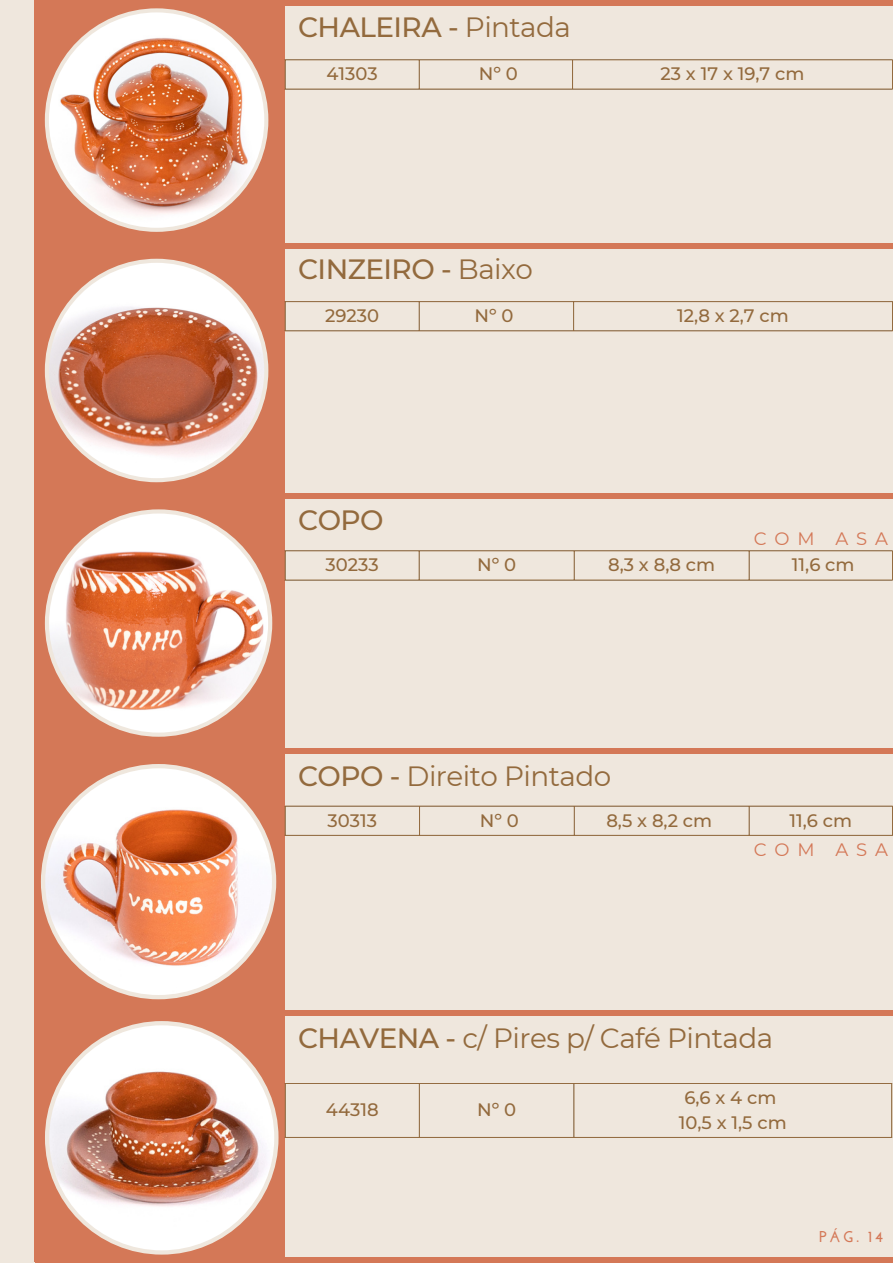
<style>
.page{position:relative;width:893px;height:1264px;background:#fff}
.page>*{position:absolute;margin:0;border:0;box-sizing:border-box;transform-origin:0 0}
.t1{font:27.9px "Montserrat";letter-spacing:-.02em;color:#936a3d}
.t2{font:500 27.9px "Montserrat";letter-spacing:-.02em;color:#936a3d}
.t3{font:500 18px/24.8px "Montserrat";color:#936a3d;text-align:center}
.t4{font:18px "Montserrat";letter-spacing:.44em;color:#d47857}
.t5{font:700 15.6px "Josefin Sans";color:#d47857}
.s1{font-weight:400}
.s2{font-weight:500}
</style>
<div class="page">
<div style="left:0;top:0;width:892px;height:1262px;background:#efe7dd"></div>
<div style="left:36px;top:1256px;width:856px;height:6px;background:#d47857"></div>
<div style="left:34px;top:0;width:251px;height:1262px;background:#d47857"></div>
<svg style="left:45px;top:259px;width:223px;height:223px"></svg>
<svg style="left:45px;top:8px;width:223px;height:224px"></svg>
<svg style="left:45px;top:509px;width:227px;height:227px"></svg>
<svg style="left:41px;top:764px;width:235px;height:235px"></svg>
<svg style="left:285px;top:61px;width:1px;height:28px"></svg>
<svg style="left:419px;top:61px;width:1px;height:28px"></svg>
<svg style="left:572px;top:61px;width:1px;height:28px"></svg>
<svg style="left:892px;top:60px;width:1px;height:29px"></svg>
<hr style="left:285px;top:60px;width:607px;height:1px;background:#936a3d">
<hr style="left:285px;top:89px;width:607px;height:1px;background:#936a3d">
<svg style="left:285px;top:302px;width:1px;height:28px"></svg>
<svg style="left:419px;top:302px;width:1px;height:28px"></svg>
<svg style="left:573px;top:302px;width:1px;height:28px"></svg>
<svg style="left:892px;top:302px;width:1px;height:29px"></svg>
<hr style="left:285px;top:301px;width:607px;height:1px;background:#936a3d">
<hr style="left:285px;top:330px;width:607px;height:1px;background:#936a3d">
<svg style="left:285px;top:551px;width:1px;height:29px"></svg>
<svg style="left:419px;top:551px;width:1px;height:29px"></svg>
<svg style="left:574px;top:551px;width:1px;height:29px"></svg>
<svg style="left:748px;top:551px;width:1px;height:29px"></svg>
<svg style="left:892px;top:551px;width:1px;height:29px"></svg>
<hr style="left:285px;top:550px;width:607px;height:1px;background:#936a3d">
<hr style="left:285px;top:580px;width:607px;height:1px;background:#936a3d">
<svg style="left:285px;top:807px;width:1px;height:28px"></svg>
<svg style="left:419px;top:807px;width:1px;height:28px"></svg>
<svg style="left:574px;top:807px;width:1px;height:28px"></svg>
<svg style="left:748px;top:807px;width:1px;height:28px"></svg>
<svg style="left:892px;top:806px;width:1px;height:29px"></svg>
<hr style="left:285px;top:806px;width:607px;height:1px;background:#936a3d">
<hr style="left:285px;top:835px;width:607px;height:1px;background:#936a3d">
<div style="left:36px;top:0;width:856px;height:6px;background:#d47857"></div>
<div style="left:36px;top:243px;width:856px;height:5px;background:#d47857"></div>
<div style="left:40px;top:493px;width:852px;height:6px;background:#d47857"></div>
<div style="left:40px;top:748px;width:852px;height:5px;background:#d47857"></div>
<div style="left:36px;top:1010px;width:856px;height:6px;background:#d47857"></div>
<svg style="left:45px;top:1021px;width:233px;height:233px"></svg>
<hr style="left:285px;top:1083px;width:1px;height:54px;background:#936a3d">
<hr style="left:419px;top:1083px;width:1px;height:54px;background:#936a3d">
<hr style="left:573px;top:1083px;width:1px;height:54px;background:#936a3d">
<hr style="left:891px;top:1083px;width:1px;height:54px;background:#936a3d">
<hr style="left:285px;top:1083px;width:606px;height:1px;background:#936a3d">
<hr style="left:285px;top:1137px;width:606px;height:1px;background:#936a3d">
<h1 class="t2" style="left:298px;top:10px;width:274px">CHALEIRA - <span class="s1">Pintada</span></h1>
<p class="t3" style="left:326px;top:61px;width:53px">41303</p>
<p class="t3" style="left:479px;top:61px;width:40px">Nº 0</p>
<p class="t3" style="left:660px;top:61px;width:145px">23 x 17 x 19,7 cm</p>
<h1 class="t2" style="left:298px;top:252px;width:236px">CINZEIRO - <span class="s1">Baixo</span></h1>
<p class="t3" style="left:325px;top:303px;width:56px">29230</p>
<p class="t3" style="left:474px;top:303px;width:40px">Nº 0</p>
<p class="t3" style="left:677px;top:303px;width:113px">12,8 x 2,7 cm</p>
<h1 class="t2" style="left:298px;top:503px;width:87px">COPO</h1>
<p class="t4" style="left:753px;top:527px;width:136px">COM ASA</p>
<p class="t3" style="left:325px;top:552px;width:55px">30233</p>
<p class="t3" style="left:477px;top:552px;width:40px">Nº 0</p>
<p class="t3" style="left:608px;top:552px;width:108px">8,3 x 8,8 cm</p>
<p class="t3" style="left:791px;top:552px;width:64px">11,6 cm</p>
<h1 class="t1" style="left:298px;top:758px;width:314px"><span class="s2">COPO -</span> Direito Pintado</h1>
<p class="t3" style="left:327px;top:807px;width:51px">30313</p>
<p class="t3" style="left:480px;top:807px;width:40px">Nº 0</p>
<p class="t3" style="left:606px;top:807px;width:107px">8,5 x 8,2 cm</p>
<p class="t3" style="left:789px;top:807px;width:64px">11,6 cm</p>
<p class="t4" style="left:753px;top:838px;width:136px">COM ASA</p>
<h1 class="t1" style="left:298px;top:1021px;width:476px"><span class="s2">CHAVENA -</span> c/ Pires p/ Café Pintada</h1>
<p class="t3" style="left:326px;top:1097px;width:54px">44318</p>
<p class="t3" style="left:477px;top:1097px;width:40px">Nº 0</p>
<p class="t3" style="left:678px;top:1085px;width:109px">6,6 x 4 cm<br>10,5 x 1,5 cm</p>
<p class="t5" style="left:819px;top:1230px;width:66px">PÁG. 14</p>
</div>
